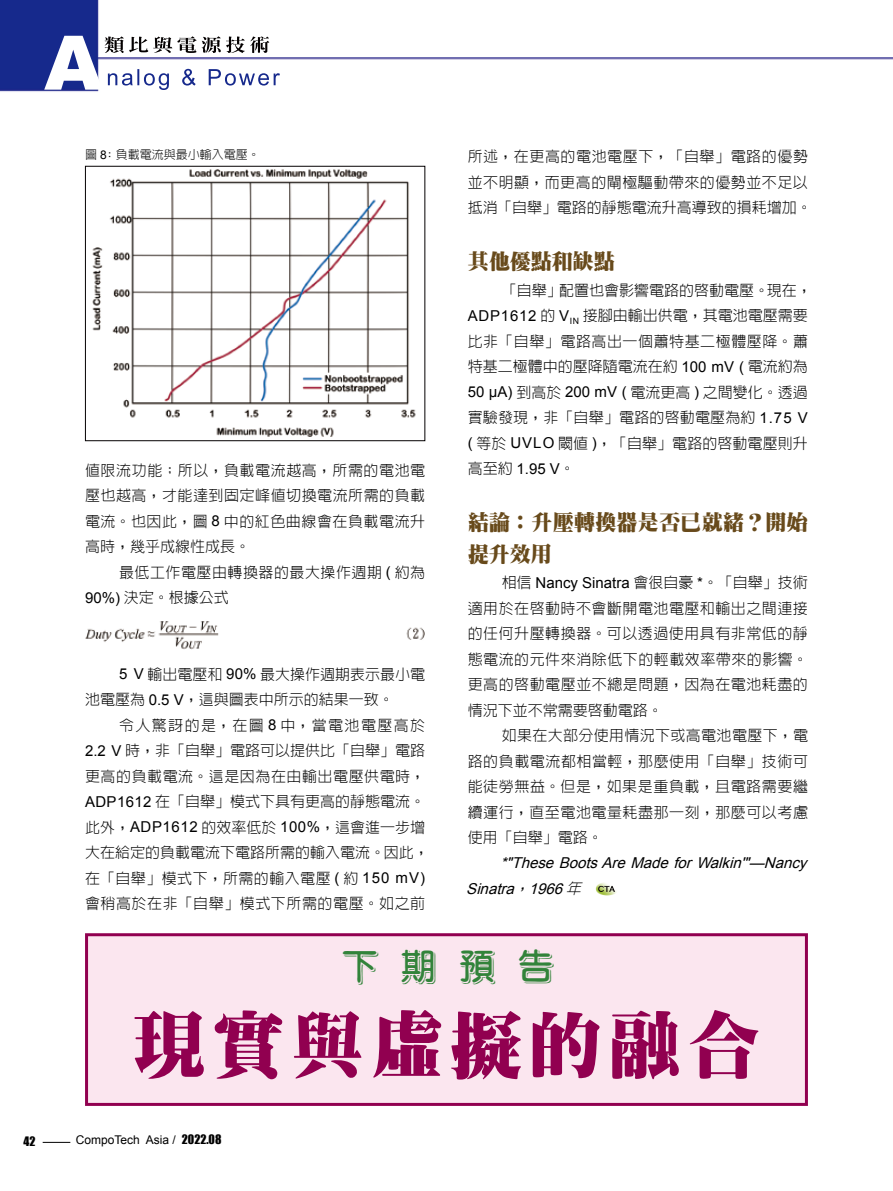
<style>
.page{position:relative;width:893px;height:1191px;background:#fff}
.page>*{position:absolute;margin:0;border:0;box-sizing:border-box;transform-origin:0 0}
.t1{font:900 72px "Inn Ming";letter-spacing:.1em;color:#910050}
.t2{font:39px "Yuanli EG Bold Big 5";color:#32833a}
.t3{font:900 21px/31.5px "Inn Ming";letter-spacing:.015em;color:#684a1b}
.t4{font:300 15px/25.5px "Lin Gothic";letter-spacing:.035em;color:#000;text-align:justify}
.t5{font:300 15px/25.5px "Lin Gothic";color:#000}
.t6{font:italic 15px/25.5px "Arial";color:#000}
.t7{font:15px "Arial";color:#000}
.t8{font:12px "Arial";color:#000}
.t9{font:300 12px "Lin Gothic";color:#000}
.t10{font:12px "Impact";color:#000}
.s1{font-family:"Arial";font-weight:400}
.s2{font-family:"Lin Gothic";font-weight:300}
.s3{font-family:"Impact"}
</style>
<div class="page">
<img style="left:0;top:0;width:893px;height:92px">
<img style="left:137px;top:69px;width:143px;height:19px">
<img style="left:105px;top:36px;width:116px;height:17px">
<img style="left:44px;top:36px;width:59px;height:54px">
<svg style="left:43px;top:1142px;width:27px;height:1px"></svg>
<img style="left:595px;top:883px;width:21px;height:13px">
<img style="left:598px;top:885px;width:17px;height:7px">
<img style="left:92px;top:169px;width:324px;height:268px">
<div style="left:85px;top:166px;width:340px;height:275px;border:1px solid #040002"></div>
<img style="left:85px;top:621px;width:340px;height:29px">
<div style="left:85px;top:933px;width:723px;height:173px;background:#fbe6ef;border:3px solid #910050"></div>
<p class="t9" style="left:85px;top:149px;width:176px">圖 <span class="s1">8</span>: 負載電流與最小輸入電壓。</p>
<p class="t4" style="left:468px;top:144px;width:345px;text-align:left">所述，在更高的電池電壓下，「自舉」電路的優勢並不明顯，而更高的閘極驅動帶來的優勢並不足以抵消「自舉」電路的靜態電流升高導致的損耗增加。</p>
<h3 class="t3" style="left:468px;top:245px;width:148px">其他優點和缺點</h3>
<p class="t5" style="left:468px;top:277px;width:345px;text-indent:34px">「自舉」配置也會影響電路的啟動電壓。現在，<br><span class="s1">ADP1612</span> 的 <span class="s1">V</span><sub>IN</sub> 接腳由輸出供電，其電池電壓需要比非「自舉」電路高出一個蕭特基二極體壓降。蕭特基二極體中的壓降隨電流在約 <span class="s1">100 mV (</span> 電流約為<br><span class="s1">50 μA)</span> 到高於 <span class="s1">200 mV (</span> 電流更高 <span class="s1">)</span> 之間變化。透過實驗發現，非「自舉」電路的啟動電壓為約 <span class="s1">1.75 V (</span> 等於 <span class="s1">UVLO</span> 閾值 <span class="s1">)</span>，「自舉」電路的啟動電壓則升</p>
<p class="t7" style="left:468px;top:459px;width:109px"><span class="s2">高至約</span> 1.95 V<span class="s2">。</span></p>
<h3 class="t3" style="left:468px;top:506px;width:342px">結論：升壓轉換器是否已就緒？開始提升效用</h3>
<p class="t4" style="left:468px;top:570px;width:342px;text-indent:34px">相信 <span class="s1">Nancy Sinatra</span> 會很自豪 <span class="s1">*</span>。「自舉」技術適用於在啟動時不會斷開電池電壓和輸出之間連接的任何升壓轉換器。可以透過使用具有非常低的靜態電流的元件來消除低下的輕載效率帶來的影響。更高的啟動電壓並不總是問題，因為在電池耗盡的情況下並不常需要啟動電路。</p>
<p class="t4" style="left:468px;top:723px;width:342px;text-indent:34px">如果在大部分使用情況下或高電池電壓下，電路的負載電流都相當輕，那麼使用「自舉」技術可能徒勞無益。但是，如果是重負載，且電路需要繼續運行，直至電池電量耗盡那一刻，那麼可以考慮使用「自舉」電路。</p>
<p class="t6" style="left:466px;top:850px;width:347px;text-indent:34px">*"TheseBootsAreMadeforWalkin'"—Nancy<br>Sinatra<span class="s2">，</span>1966 <span class="s2">年</span></p>
<p class="t4" style="left:85px;top:457px;width:342px">值限流功能；所以，負載電流越高，所需的電池電壓也越高，才能達到固定峰值切換電流所需的負載電流。也因此，圖 <span class="s1">8</span> 中的紅色曲線會在負載電流升高時，幾乎成線性成長。</p>
<p class="t4" style="left:85px;top:559px;width:342px;text-indent:34px">最低工作電壓由轉換器的最大操作週期 <span class="s1">(</span> 約為<br><span class="s1">90%)</span> 決定。根據公式</p>
<p class="t5" style="left:85px;top:661px;width:342px;text-indent:34px"><span class="s1">5 V</span> 輸出電壓和 <span class="s1">90%</span> 最大操作週期表示最小電池電壓為 <span class="s1">0.5 V</span>，這與圖表中所示的結果一致。</p>
<p class="t4" style="left:85px;top:712px;width:345px;text-align:left;text-indent:34px">令人驚訝的是，在圖 <span class="s1">8</span> 中，當電池電壓高於<br><span class="s1">2.2 V</span> 時，非「自舉」電路可以提供比「自舉」電路更高的負載電流。這是因為在由輸出電壓供電時，<br><span class="s1">ADP1612</span> 在「自舉」模式下具有更高的靜態電流。此外，<span class="s1">ADP1612</span> 的效率低於 <span class="s1">100%</span>，這會進一步增大在給定的負載電流下電路所需的輸入電流。因此，在「自舉」模式下，所需的輸入電壓 <span class="s1">(</span> 約 <span class="s1">150 mV)</span>會稍高於在非「自舉」模式下所需的電壓。如之前</p>
<h2 class="t2" style="left:341px;top:947px;width:216px">下 期 預 告</h2>
<h1 class="t1" style="left:133px;top:1006px;width:628px">現實與虛擬的融合</h1>
<p class="t10" style="left:24px;top:1132px;width:14px">42</p>
<p class="t8" style="left:76px;top:1131px;width:147px">CompoTech Asia / <span class="s3">2022.08</span></p>
</div>
